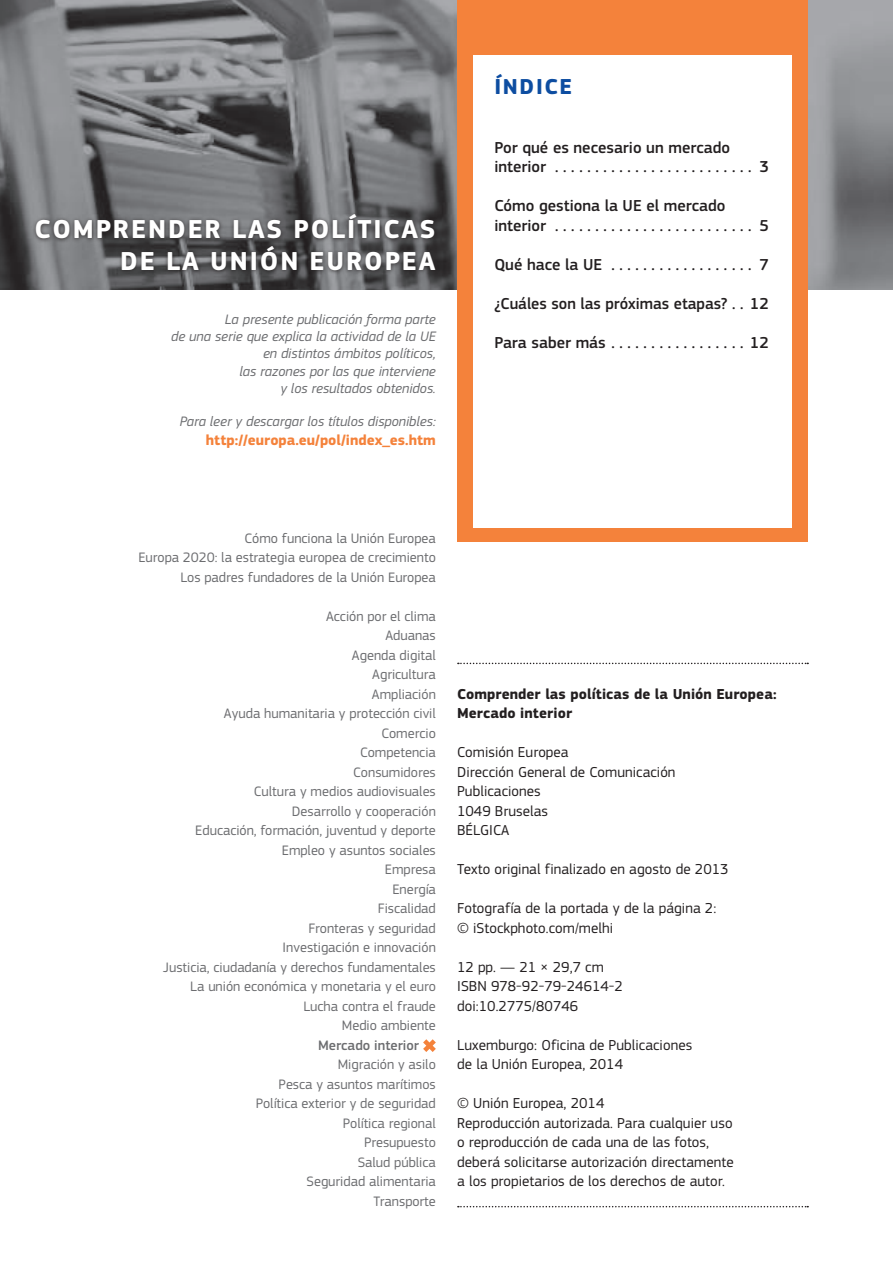
<style>
.page{position:relative;width:893px;height:1263px;background:#fff}
.page>*{position:absolute;margin:0;border:0;box-sizing:border-box;transform-origin:0 0}
.p2_Heading01_FR{font:700 27px/31.5px "EC Square Sans Pro";letter-spacing:.07em;color:#fff;text-align:right}
.p2_Heading03_content{font:700 22.5px "EC Square Sans Pro";letter-spacing:.07em;color:#0d4da1}
.Toc1{font:500 16.5px/19.5px "EC Square Sans Pro";color:#231f20}
.BodyText{font:15px/19.5px "EC Square Sans Pro";letter-spacing:.005em;color:#231f20}
.BodyText-2{font:700 15px "EC Square Sans Pro";letter-spacing:.005em;color:#231f20}
.p2_Heading02_italic{font:700 15px "EC Square Sans Pro";color:#f4823b}
.p2_liste{font:14.25px "EC Square Sans Pro";color:#6c6d70}
.p2_Heading01_FR-2{font:italic 14.25px "EC Square Sans Pro";color:#6c6d70}
.p2_Heading02_italic-2{font:italic 14.25px "EC Square Sans Pro";color:#6c6d70}
.p2_liste-2{font:500 14.25px "EC Square Sans Pro";color:#6c6d70}
</style>
<div class="page">
<img style="left:0;top:0;width:893px;height:289px">
<div style="left:457px;top:0;width:351px;height:541px;background:#f4823b"></div>
<div style="left:473px;top:55px;width:319px;height:472px;background:#fff"></div>
<svg style="left:458px;top:663px;width:350px;height:1px"></svg>
<svg style="left:458px;top:1206px;width:350px;height:1px"></svg>
<div style="left:31px;top:210px;width:409px;height:65px;background:#231f20;opacity:.85"></div>
<svg style="left:423px;top:1039px;width:13px;height:13px"></svg>
<p class="p2_Heading01_FR" style="left:34px;top:215px;width:403px">COMPRENDER LAS POLÍTICAS<br>DE LA UNIÓN EUROPEA</p>
<p class="p2_Heading01_FR-2" style="left:225px;top:311px;width:213px">La presente publicación forma parte</p>
<p class="p2_Heading01_FR-2" style="left:171px;top:328px;width:266px">de una serie que explica la actividad de la UE</p>
<p class="p2_Heading01_FR-2" style="left:263px;top:345px;width:174px">en distintos ámbitos políticos,</p>
<p class="p2_Heading01_FR-2" style="left:239px;top:362px;width:198px">las razones por las que interviene</p>
<p class="p2_Heading01_FR-2" style="left:280px;top:380px;width:157px">y los resultados obtenidos.</p>
<p class="p2_Heading02_italic-2" style="left:180px;top:413px;width:258px">Para leer y descargar los títulos disponibles:</p>
<p class="p2_Heading02_italic" style="left:206px;top:431px;width:231px">http://europa.eu/pol/index_es.htm</p>
<p class="p2_Heading03_content" style="left:495px;top:73px;width:79px">ÍNDICE</p>
<p class="Toc1" style="left:494px;top:138px;width:276px">Por qué es necesario un mercado interior . . . . . . . . . . . . . . . . . . . . . . . . 3</p>
<p class="Toc1" style="left:494px;top:196px;width:276px">Cómo gestiona la UE el mercado interior . . . . . . . . . . . . . . . . . . . . . . . . 5</p>
<p class="Toc1" style="left:494px;top:255px;width:276px">Qué hace la UE . . . . . . . . . . . . . . . . . 7</p>
<p class="Toc1" style="left:494px;top:294px;width:276px">¿Cuáles son las próximas etapas? . . 12</p>
<p class="Toc1" style="left:494px;top:333px;width:276px">Para saber más . . . . . . . . . . . . . . . . . 12</p>
<p class="p2_liste" style="left:245px;top:530px;width:193px">Cómo funciona la Unión Europea</p>
<p class="p2_liste" style="left:138px;top:549px;width:299px">Europa 2020: la estrategia europea de crecimiento</p>
<p class="p2_liste" style="left:180px;top:569px;width:257px">Los padres fundadores de la Unión Europea</p>
<p class="p2_liste" style="left:326px;top:608px;width:111px">Acción por el clima</p>
<p class="p2_liste" style="left:385px;top:627px;width:52px">Aduanas</p>
<p class="p2_liste" style="left:352px;top:647px;width:85px">Agenda digital</p>
<p class="p2_liste" style="left:372px;top:666px;width:65px">Agricultura</p>
<p class="p2_liste" style="left:372px;top:686px;width:65px">Ampliación</p>
<p class="p2_liste" style="left:224px;top:705px;width:213px">Ayuda humanitaria y protección civil</p>
<p class="p2_liste" style="left:381px;top:725px;width:56px">Comercio</p>
<p class="p2_liste" style="left:360px;top:744px;width:77px">Competencia</p>
<p class="p2_liste" style="left:353px;top:764px;width:84px">Consumidores</p>
<p class="p2_liste" style="left:254px;top:783px;width:183px">Cultura y medios audiovisuales</p>
<p class="p2_liste" style="left:292px;top:803px;width:146px">Desarrollo y cooperación</p>
<p class="p2_liste" style="left:195px;top:822px;width:242px">Educación, formación, juventud y deporte</p>
<p class="p2_liste" style="left:282px;top:842px;width:156px">Empleo y asuntos sociales</p>
<p class="p2_liste" style="left:385px;top:861px;width:53px">Empresa</p>
<p class="p2_liste" style="left:392px;top:881px;width:45px">Energía</p>
<p class="p2_liste" style="left:378px;top:900px;width:59px">Fiscalidad</p>
<p class="p2_liste" style="left:309px;top:920px;width:129px">Fronteras y seguridad</p>
<p class="p2_liste" style="left:283px;top:939px;width:155px">Investigación e innovación</p>
<p class="p2_liste" style="left:163px;top:959px;width:274px">Justicia, ciudadanía y derechos fundamentales</p>
<p class="p2_liste" style="left:190px;top:978px;width:247px">La unión económica y monetaria y el euro</p>
<p class="p2_liste" style="left:303px;top:998px;width:134px">Lucha contra el fraude</p>
<p class="p2_liste" style="left:342px;top:1017px;width:95px">Medio ambiente</p>
<p class="p2_liste-2" style="left:318px;top:1037px;width:103px">Mercado interior</p>
<p class="p2_liste" style="left:338px;top:1056px;width:100px">Migración y asilo</p>
<p class="p2_liste" style="left:279px;top:1076px;width:159px">Pesca y asuntos marítimos</p>
<p class="p2_liste" style="left:256px;top:1095px;width:182px">Política exterior y de seguridad</p>
<p class="p2_liste" style="left:343px;top:1115px;width:94px">Política regional</p>
<p class="p2_liste" style="left:364px;top:1134px;width:73px">Presupuesto</p>
<p class="p2_liste" style="left:358px;top:1154px;width:80px">Salud pública</p>
<p class="p2_liste" style="left:307px;top:1173px;width:131px">Seguridad alimentaria</p>
<p class="p2_liste" style="left:373px;top:1193px;width:64px">Transporte</p>
<p class="BodyText-2" style="left:457px;top:685px;width:321px">Comprender las políticas de la Unión Europea:</p>
<p class="BodyText-2" style="left:457px;top:704px;width:117px">Mercado interior</p>
<p class="BodyText" style="left:457px;top:743px;width:113px">Comisión Europea</p>
<p class="BodyText" style="left:457px;top:762px;width:220px">Dirección General de Comunicación</p>
<p class="BodyText" style="left:457px;top:782px;width:85px">Publicaciones</p>
<p class="BodyText" style="left:457px;top:801px;width:92px">1049 Bruselas</p>
<p class="BodyText" style="left:457px;top:821px;width:54px">BÉLGICA</p>
<p class="BodyText" style="left:457px;top:860px;width:273px">Texto original finalizado en agosto de 2013</p>
<p class="BodyText" style="left:457px;top:899px;width:261px">Fotografía de la portada y de la página 2: © iStockphoto.com/melhi</p>
<p class="BodyText" style="left:457px;top:957px;width:148px">12 pp. — 21 × 29,7 cm</p>
<p class="BodyText" style="left:457px;top:977px;width:167px">ISBN 978-92-79-24614-2</p>
<p class="BodyText" style="left:457px;top:996px;width:123px">doi:10.2775/80746</p>
<p class="BodyText" style="left:457px;top:1035px;width:237px">Luxemburgo: Oficina de Publicaciones de la Unión Europea, 2014</p>
<p class="BodyText" style="left:457px;top:1094px;width:149px">© Unión Europea, 2014</p>
<p class="BodyText" style="left:457px;top:1113px;width:277px">Reproducción autorizada. Para cualquier uso</p>
<p class="BodyText" style="left:457px;top:1133px;width:253px">o reproducción de cada una de las fotos,</p>
<p class="BodyText" style="left:457px;top:1152px;width:278px">deberá solicitarse autorización directamente</p>
<p class="BodyText" style="left:457px;top:1172px;width:269px">a los propietarios de los derechos de autor.</p>
</div>
